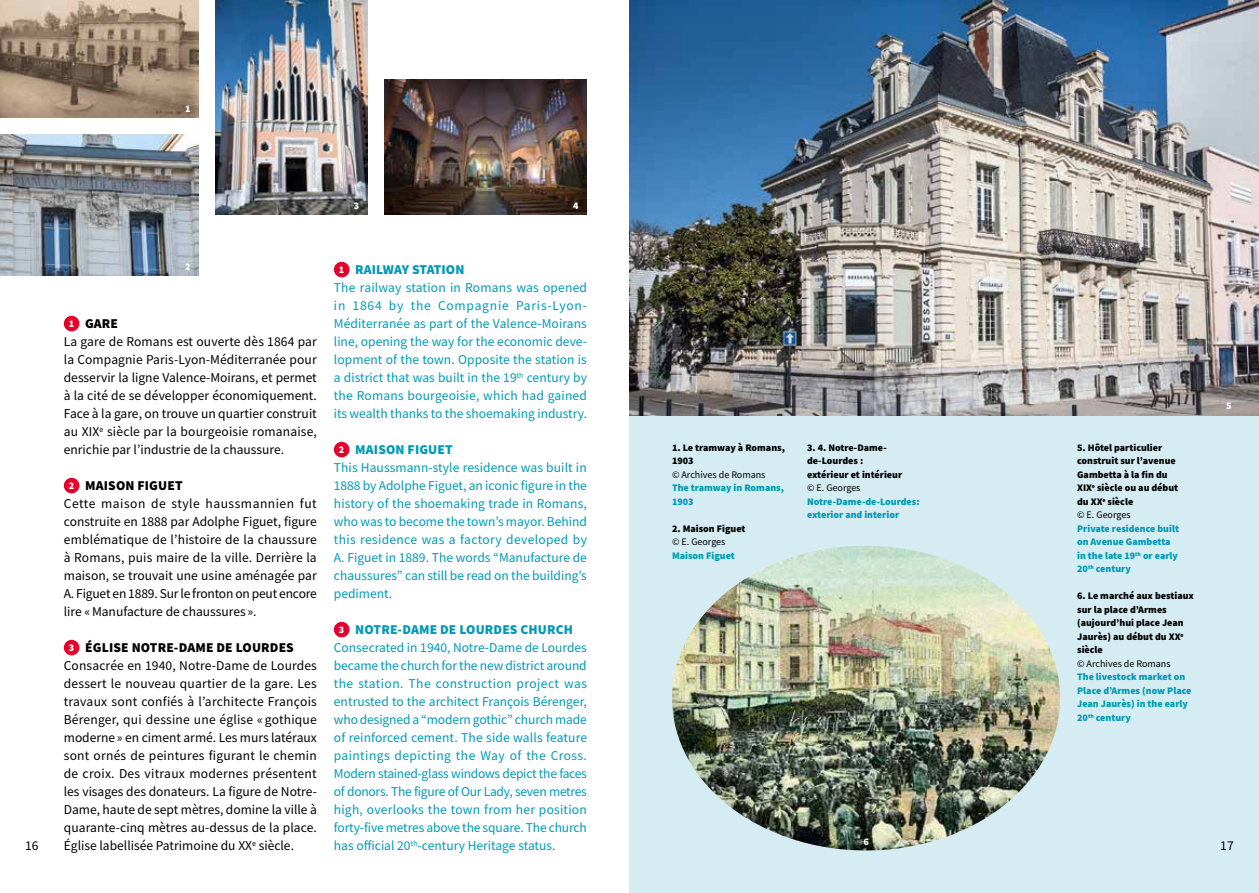
<style>
.page{position:relative;width:1259px;height:893px;background:#fff}
.page>*{position:absolute;margin:0;border:0;box-sizing:border-box;transform-origin:0 0}
.t1{font:13.5px/18px "Source Sans Pro";color:#009ab4}
.t2{font:13.5px/18px "Source Sans Pro";letter-spacing:.005em;color:#000}
.t3{font:900 10.05px/13.5px "Source Sans Pro";color:#000}
.t4{font:900 10.05px/13.5px "Source Sans Pro";color:#009ab4}
.t5{font:10.05px "Source Sans Pro";color:#000}
.t6{font:900 10.05px "Source Sans Pro";color:#fff}
.s1{font-weight:900;font-size:10.05px;color:#fff}
.s2{font-weight:900}
.s3{font-weight:400}
</style>
<div class="page">
<div style="left:629px;top:0;width:630px;height:893px;background:#d5ecf2"></div>
<div style="left:64px;top:316px;width:15px;height:15px;background:#e4002c;border-radius:50%"></div>
<div style="left:64px;top:478px;width:15px;height:15px;background:#e4002c;border-radius:50%"></div>
<div style="left:64px;top:640px;width:15px;height:15px;background:#e4002c;border-radius:50%"></div>
<div style="left:334px;top:262px;width:15px;height:15px;background:#e4002c;border-radius:50%"></div>
<div style="left:334px;top:442px;width:15px;height:15px;background:#e4002c;border-radius:50%"></div>
<div style="left:334px;top:622px;width:15px;height:15px;background:#e4002c;border-radius:50%"></div>
<img style="left:629px;top:0;width:630px;height:415px">
<img style="left:672px;top:546px;width:388px;height:304px">
<img style="left:0;top:0;width:199px;height:118px">
<img style="left:0;top:135px;width:199px;height:141px">
<img style="left:216px;top:0;width:151px;height:215px">
<img style="left:384px;top:80px;width:203px;height:135px">
<p class="t6" style="left:185px;top:102px;width:7px">1</p>
<p class="t6" style="left:354px;top:199px;width:7px">3</p>
<p class="t6" style="left:573px;top:199px;width:7px">4</p>
<p class="t6" style="left:185px;top:260px;width:7px">2</p>
<p class="t1" style="left:334px;top:261px;width:255px;text-indent:5px"><span class="s1">1</span> <span class="s2">RAILWAY STATION<br></span>The railway station in Romans was opened in 1864 by the Compagnie Paris-Lyon-Méditerranée as part of the Valence-Moirans line, opening the way for the economic deve&shy;lopment of the town. Opposite the station is a district that was built in the 19<sup>th</sup> century by the Romans bourgeoisie, which had gained its wealth thanks to the shoemaking industry.</p>
<p class="t1" style="left:334px;top:441px;width:255px;text-indent:5px"><span class="s1">2</span> <span class="s2">MAISON FIGUET<br></span>This Haussmann-style residence was built in 1888 by Adolphe Figuet, an iconic figure in the history of the shoemaking trade in Romans, who was to become the town’s mayor. Behind this residence was a factory developed by A. Figuet in 1889. The words “Manufacture de chaussures” can still be read on the building’s pediment.</p>
<p class="t1" style="left:334px;top:621px;width:255px;text-indent:5px"><span class="s1">3</span> <span class="s2">NOTRE-DAME DE LOURDES CHURCH </span>Consecrated in 1940, Notre-Dame de Lourdes became the church for the new district around the station. The construction project was entrusted to the architect François Bérenger, who designed a “modern gothic” church made of reinforced cement. The side walls feature paintings depicting the Way of the Cross.<br>Modern stained-glass windows depict the faces of donors. The figure of Our Lady, seven metres high, overlooks the town from her position forty-five metres above the square. The church has official 20<sup>th</sup>-century Heritage status.</p>
<p class="t2" style="left:64px;top:315px;width:255px;text-indent:5px"><span class="s1">1</span> <span class="s2">GARE<br></span>La gare de Romans est ouverte dès 1864 par la Compagnie Paris-Lyon-Méditerranée pour desservir la ligne Valence-Moirans, et permet à la cité de se développer économiquement.<br>Face à la gare, on trouve un quartier construit au XIX<sup>e</sup> siècle par la bourgeoisie romanaise, enrichie par l’industrie de la chaussure.</p>
<p class="t2" style="left:64px;top:477px;width:254px;text-indent:5px"><span class="s1">2</span> <span class="s2">MAISON FIGUET<br></span>Cette maison de style haussmannien fut construite en 1888 par Adolphe Figuet, figure emblématique de l’histoire de la chaussure à Romans, puis maire de la ville. Derrière la maison, se trouvait une usine aménagée par A. Figuet en 1889. Sur le fronton on peut encore lire «Manufacture de chaussures ».</p>
<p class="t2" style="left:64px;top:639px;width:255px;text-indent:5px"><span class="s1">3</span> <span class="s2">ÉGLISE NOTRE-DAME DE LOURDES </span>Consacrée en 1940, Notre-Dame de Lourdes dessert le nouveau quartier de la gare. Les travaux sont confiés à l’architecte François Bérenger, qui dessine une église « gothique moderne » en ciment armé. Les murs latéraux sont ornés de peintures figurant le chemin de croix. Des vitraux modernes présentent les visages des donateurs. La figure de Notre-Dame, haute de sept mètres, domine la ville à quarante-cinq mètres au-dessus de la place.<br>Église labellisée Patrimoine du XX<sup>e</sup> siècle.</p>
<p class="t6" style="left:1226px;top:399px;width:7px">5</p>
<p class="t3" style="left:672px;top:441px;width:114px">1. Le tramway à Romans,<br>1903</p>
<p class="t5" style="left:672px;top:468px;width:95px">© Archives de Romans</p>
<p class="t4" style="left:672px;top:481px;width:113px">The tramway in Romans,<br>1903</p>
<p class="t3" style="left:672px;top:522px;width:75px">2. Maison Figuet</p>
<p class="t5" style="left:672px;top:536px;width:55px">© E. Georges</p>
<p class="t4" style="left:672px;top:549px;width:64px">Maison Figuet</p>
<p class="t3" style="left:1077px;top:441px;width:103px">5. Hôtel particulier construit sur l’avenue<br>Gambetta à la fin du<br>XIX<sup>e</sup> siècle ou au début du XX<sup>e</sup> siècle<br><span class="s3">© E. Georges</span></p>
<p class="t4" style="left:1077px;top:522px;width:103px">Private residence built on Avenue Gambetta in the late 19<sup>th</sup> or early<br>20<sup>th</sup> century</p>
<p class="t3" style="left:1077px;top:589px;width:118px">6. Le marché aux bestiaux sur la place d’Armes (aujourd’hui place Jean<br>Jaurès) au début du XX<sup>e </sup>siècle</p>
<p class="t5" style="left:1077px;top:657px;width:95px">© Archives de Romans</p>
<p class="t4" style="left:1077px;top:670px;width:116px">The livestock market on<br>Place d’Armes (now Place<br>Jean Jaurès) in the early<br>20<sup>th</sup> century</p>
<p class="t3" style="left:807px;top:441px;width:97px">3. 4. Notre-Dame&shy;de-Lourdes : extérieur et intérieur</p>
<p class="t5" style="left:807px;top:482px;width:55px">© E. Georges</p>
<p class="t4" style="left:807px;top:495px;width:114px">Notre-Dame-de-Lourdes: exterior and interior</p>
<p class="t6" style="left:863px;top:834px;width:7px">6</p>
<p class="t2" style="left:25px;top:837px;width:15px">16</p>
<p class="t2" style="left:1220px;top:837px;width:15px">17</p>
</div>
